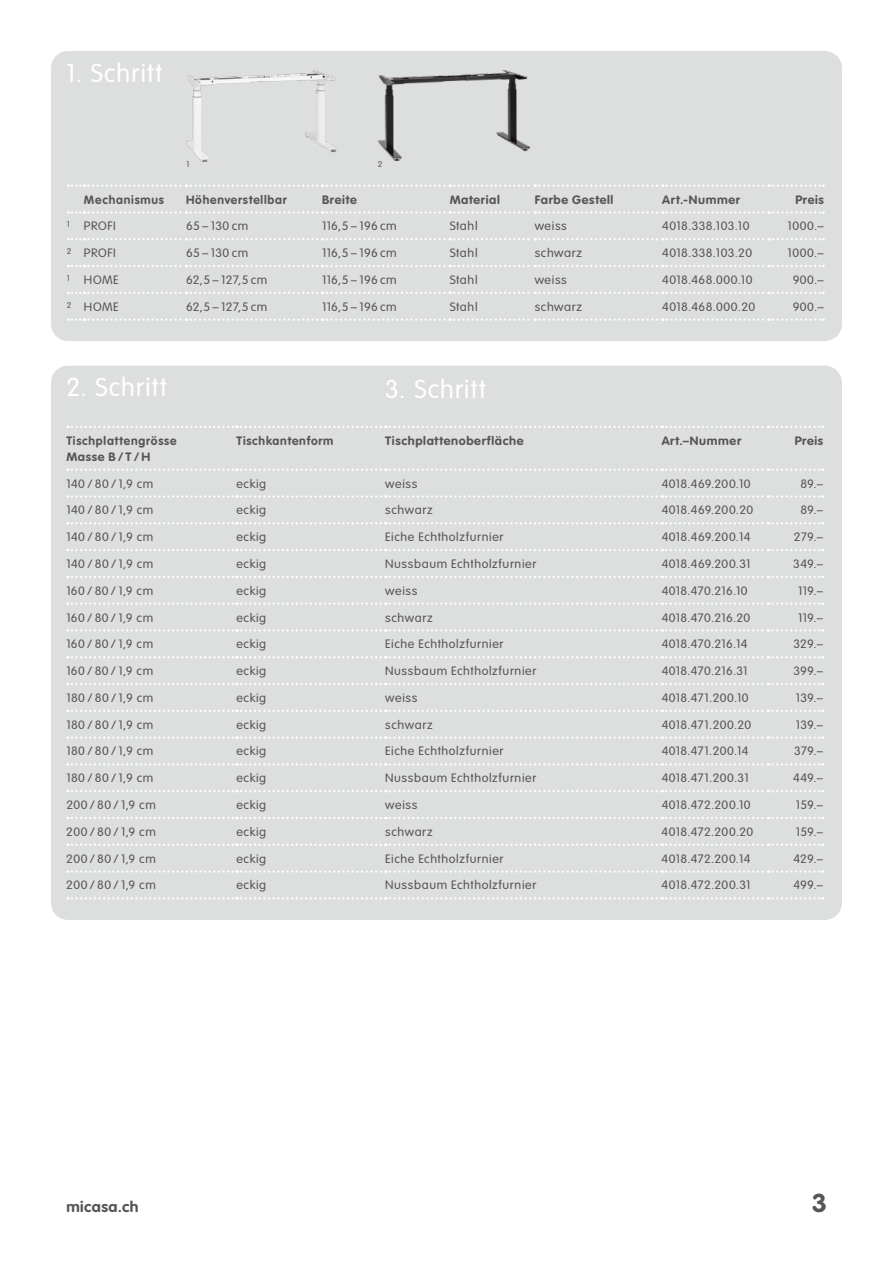
<style>
.page{position:relative;width:893px;height:1263px;background:#fff}
.page>*{position:absolute;margin:0;border:0;box-sizing:border-box;transform-origin:0 0}
.t1{font:300 25.5px "VAG Rounded";letter-spacing:.05em;color:#fff}
.t2{font:700 25.5px "VAG Rounded";color:#565655;scale:1.05 1}
.t3{font:700 15px "VAG Rounded";letter-spacing:.03em;color:#565655;scale:1.05 1}
.t4{font:300 12px "VAG Rounded";letter-spacing:.04em;color:#565655;scale:1.05 1}
.t5{font:300 12px "VAG Rounded";letter-spacing:.02em;color:#565655;scale:1.05 1}
.t6{font:700 12px "VAG Rounded";letter-spacing:.055em;color:#565655;scale:1.05 1}
.t7{font:700 12px/16.5px "VAG Rounded";letter-spacing:.055em;color:#565655}
.t8{font:300 12px "VAG Rounded";letter-spacing:.015em;color:#565655;scale:1.05 1}
.t9{font:300 12px "VAG Rounded";letter-spacing:.01em;color:#565655;scale:1.05 1}
.t10{font:300 8.25px "VAG Rounded";color:#565655;scale:1.05 1}
</style>
<div class="page">
<div style="left:51px;top:51px;width:791px;height:290px;background:#dddede;border-radius:17px"></div>
<svg style="left:68px;top:185px;width:756px;height:2px"></svg>
<svg style="left:68px;top:211px;width:756px;height:3px"></svg>
<svg style="left:68px;top:238px;width:756px;height:2px"></svg>
<svg style="left:68px;top:265px;width:756px;height:2px"></svg>
<svg style="left:68px;top:292px;width:756px;height:2px"></svg>
<svg style="left:68px;top:318px;width:756px;height:3px"></svg>
<div style="left:51px;top:366px;width:791px;height:554px;background:#dddede;border-radius:17px"></div>
<svg style="left:67px;top:426px;width:756px;height:2px"></svg>
<svg style="left:67px;top:469px;width:756px;height:2px"></svg>
<svg style="left:67px;top:495px;width:756px;height:3px"></svg>
<svg style="left:67px;top:522px;width:756px;height:2px"></svg>
<svg style="left:67px;top:549px;width:756px;height:2px"></svg>
<svg style="left:67px;top:576px;width:756px;height:2px"></svg>
<svg style="left:67px;top:602px;width:756px;height:3px"></svg>
<svg style="left:67px;top:629px;width:756px;height:2px"></svg>
<svg style="left:67px;top:656px;width:756px;height:2px"></svg>
<svg style="left:67px;top:683px;width:756px;height:2px"></svg>
<svg style="left:67px;top:710px;width:756px;height:2px"></svg>
<svg style="left:67px;top:736px;width:756px;height:3px"></svg>
<svg style="left:67px;top:763px;width:756px;height:2px"></svg>
<svg style="left:67px;top:790px;width:756px;height:2px"></svg>
<svg style="left:67px;top:817px;width:756px;height:2px"></svg>
<svg style="left:67px;top:844px;width:756px;height:2px"></svg>
<svg style="left:67px;top:870px;width:756px;height:3px"></svg>
<svg style="left:67px;top:897px;width:756px;height:2px"></svg>
<img style="left:378px;top:71px;width:151px;height:89px">
<img style="left:187px;top:71px;width:150px;height:90px">
<h1 class="t1" style="left:66px;top:59px;width:97px">1. Schritt</h1>
<p class="t10" style="left:186px;top:160px;width:4px">1</p>
<p class="t10" style="left:378px;top:160px;width:6px">2</p>
<p class="t7" style="left:84px;top:191px;width:82px">Mechanismus</p>
<p class="t7" style="left:186px;top:191px;width:102px">Höhenverstellbar</p>
<p class="t6" style="left:322px;top:192px;width:35px">Breite</p>
<p class="t6" style="left:450px;top:192px;width:49px">Material</p>
<p class="t6" style="left:535px;top:192px;width:76px">Farbe Gestell</p>
<p class="t6" style="left:662px;top:192px;width:76px">Art.-Nummer</p>
<p class="t6" style="left:795px;top:192px;width:29px">Preis</p>
<p class="t4" style="left:67px;top:219px;width:48px"><sup>1</sup> PROFI</p>
<p class="t4" style="left:186px;top:219px;width:61px">65 – 130 cm</p>
<p class="t4" style="left:322px;top:219px;width:73px">116,5 – 196 cm</p>
<p class="t4" style="left:450px;top:219px;width:28px">Stahl</p>
<p class="t4" style="left:535px;top:219px;width:32px">weiss</p>
<p class="t4" style="left:662px;top:219px;width:84px">4018.338.103.10</p>
<p class="t4" style="left:788px;top:219px;width:36px">1000.–</p>
<p class="t4" style="left:67px;top:246px;width:48px"><sup>2</sup> PROFI</p>
<p class="t4" style="left:186px;top:246px;width:61px">65 – 130 cm</p>
<p class="t4" style="left:322px;top:246px;width:73px">116,5 – 196 cm</p>
<p class="t4" style="left:450px;top:246px;width:28px">Stahl</p>
<p class="t4" style="left:535px;top:246px;width:47px">schwarz</p>
<p class="t4" style="left:662px;top:246px;width:87px">4018.338.103.20</p>
<p class="t4" style="left:788px;top:246px;width:36px">1000.–</p>
<p class="t4" style="left:67px;top:273px;width:51px"><sup>1</sup> HOME</p>
<p class="t4" style="left:186px;top:273px;width:79px">62,5 – 127,5 cm</p>
<p class="t4" style="left:322px;top:273px;width:73px">116,5 – 196 cm</p>
<p class="t4" style="left:450px;top:273px;width:28px">Stahl</p>
<p class="t4" style="left:535px;top:273px;width:32px">weiss</p>
<p class="t4" style="left:662px;top:273px;width:87px">4018.468.000.10</p>
<p class="t4" style="left:793px;top:273px;width:31px">900.–</p>
<p class="t4" style="left:67px;top:300px;width:51px"><sup>2</sup> HOME</p>
<p class="t4" style="left:186px;top:300px;width:79px">62,5 – 127,5 cm</p>
<p class="t4" style="left:322px;top:300px;width:73px">116,5 – 196 cm</p>
<p class="t4" style="left:450px;top:300px;width:28px">Stahl</p>
<p class="t4" style="left:535px;top:300px;width:47px">schwarz</p>
<p class="t4" style="left:662px;top:300px;width:90px">4018.468.000.20</p>
<p class="t4" style="left:793px;top:300px;width:31px">900.–</p>
<h1 class="t1" style="left:66px;top:373px;width:102px">2. Schritt</h1>
<h1 class="t1" style="left:385px;top:374px;width:102px">3. Schritt</h1>
<p class="t7" style="left:66px;top:432px;width:112px">Tischplattengrösse<br>Masse B/T/H</p>
<p class="t7" style="left:236px;top:432px;width:99px">Tischkantenform</p>
<p class="t6" style="left:385px;top:433px;width:133px">Tischplattenoberfläche</p>
<p class="t6" style="left:662px;top:433px;width:77px">Art.–Nummer</p>
<p class="t6" style="left:795px;top:433px;width:29px">Preis</p>
<p class="t4" style="left:66px;top:476px;width:84px">140 / 80 / 1,9 cm</p>
<p class="t4" style="left:236px;top:476px;width:30px">eckig</p>
<p class="t4" style="left:385px;top:476px;width:32px">weiss</p>
<p class="t4" style="left:662px;top:476px;width:86px">4018.469.200.10</p>
<p class="t4" style="left:800px;top:476px;width:23px">89.–</p>
<p class="t4" style="left:66px;top:503px;width:84px">140 / 80 / 1,9 cm</p>
<p class="t4" style="left:236px;top:503px;width:30px">eckig</p>
<p class="t4" style="left:385px;top:503px;width:47px">schwarz</p>
<p class="t5" style="left:662px;top:503px;width:89px">4018.469.200.20</p>
<p class="t4" style="left:800px;top:503px;width:23px">89.–</p>
<p class="t4" style="left:66px;top:530px;width:84px">140 / 80 / 1,9 cm</p>
<p class="t4" style="left:236px;top:530px;width:30px">eckig</p>
<p class="t4" style="left:385px;top:530px;width:114px">Eiche Echtholzfurnier</p>
<p class="t5" style="left:662px;top:530px;width:86px">4018.469.200.14</p>
<p class="t4" style="left:794px;top:530px;width:29px">279.–</p>
<p class="t4" style="left:66px;top:557px;width:84px">140 / 80 / 1,9 cm</p>
<p class="t4" style="left:236px;top:557px;width:30px">eckig</p>
<p class="t4" style="left:385px;top:557px;width:145px">Nussbaum Echtholzfurnier</p>
<p class="t5" style="left:662px;top:557px;width:86px">4018.469.200.31</p>
<p class="t4" style="left:793px;top:557px;width:30px">349.–</p>
<p class="t4" style="left:66px;top:584px;width:84px">160 / 80 / 1,9 cm</p>
<p class="t4" style="left:236px;top:584px;width:30px">eckig</p>
<p class="t4" style="left:385px;top:584px;width:32px">weiss</p>
<p class="t8" style="left:662px;top:584px;width:83px">4018.470.216.10</p>
<p class="t4" style="left:798px;top:584px;width:25px">119.–</p>
<p class="t4" style="left:66px;top:610px;width:84px">160 / 80 / 1,9 cm</p>
<p class="t4" style="left:236px;top:610px;width:30px">eckig</p>
<p class="t4" style="left:385px;top:610px;width:47px">schwarz</p>
<p class="t8" style="left:662px;top:610px;width:86px">4018.470.216.20</p>
<p class="t4" style="left:798px;top:610px;width:25px">119.–</p>
<p class="t4" style="left:66px;top:637px;width:84px">160 / 80 / 1,9 cm</p>
<p class="t4" style="left:236px;top:637px;width:30px">eckig</p>
<p class="t4" style="left:385px;top:637px;width:114px">Eiche Echtholzfurnier</p>
<p class="t8" style="left:662px;top:637px;width:83px">4018.470.216.14</p>
<p class="t4" style="left:793px;top:637px;width:30px">329.–</p>
<p class="t4" style="left:66px;top:664px;width:84px">160 / 80 / 1,9 cm</p>
<p class="t4" style="left:236px;top:664px;width:30px">eckig</p>
<p class="t4" style="left:385px;top:664px;width:145px">Nussbaum Echtholzfurnier</p>
<p class="t9" style="left:662px;top:664px;width:83px">4018.470.216.31</p>
<p class="t4" style="left:793px;top:664px;width:30px">399.–</p>
<p class="t4" style="left:66px;top:691px;width:84px">180 / 80 / 1,9 cm</p>
<p class="t4" style="left:236px;top:691px;width:30px">eckig</p>
<p class="t4" style="left:385px;top:691px;width:32px">weiss</p>
<p class="t4" style="left:662px;top:691px;width:84px">4018.471.200.10</p>
<p class="t4" style="left:796px;top:691px;width:28px">139.–</p>
<p class="t4" style="left:66px;top:718px;width:84px">180 / 80 / 1,9 cm</p>
<p class="t4" style="left:236px;top:718px;width:30px">eckig</p>
<p class="t4" style="left:385px;top:718px;width:47px">schwarz</p>
<p class="t5" style="left:662px;top:718px;width:87px">4018.471.200.20</p>
<p class="t4" style="left:796px;top:718px;width:28px">139.–</p>
<p class="t4" style="left:66px;top:744px;width:84px">180 / 80 / 1,9 cm</p>
<p class="t4" style="left:236px;top:744px;width:30px">eckig</p>
<p class="t4" style="left:385px;top:744px;width:114px">Eiche Echtholzfurnier</p>
<p class="t5" style="left:662px;top:744px;width:84px">4018.471.200.14</p>
<p class="t4" style="left:794px;top:744px;width:29px">379.–</p>
<p class="t4" style="left:66px;top:771px;width:84px">180 / 80 / 1,9 cm</p>
<p class="t4" style="left:236px;top:771px;width:30px">eckig</p>
<p class="t4" style="left:385px;top:771px;width:145px">Nussbaum Echtholzfurnier</p>
<p class="t5" style="left:662px;top:771px;width:84px">4018.471.200.31</p>
<p class="t4" style="left:793px;top:771px;width:30px">449.–</p>
<p class="t4" style="left:66px;top:798px;width:87px">200 / 80 / 1,9 cm</p>
<p class="t4" style="left:236px;top:798px;width:30px">eckig</p>
<p class="t4" style="left:385px;top:798px;width:32px">weiss</p>
<p class="t5" style="left:662px;top:798px;width:86px">4018.472.200.10</p>
<p class="t4" style="left:796px;top:798px;width:28px">159.–</p>
<p class="t4" style="left:66px;top:825px;width:87px">200 / 80 / 1,9 cm</p>
<p class="t4" style="left:236px;top:825px;width:30px">eckig</p>
<p class="t4" style="left:385px;top:825px;width:47px">schwarz</p>
<p class="t5" style="left:662px;top:825px;width:89px">4018.472.200.20</p>
<p class="t4" style="left:796px;top:825px;width:28px">159.–</p>
<p class="t4" style="left:66px;top:851px;width:87px">200 / 80 / 1,9 cm</p>
<p class="t4" style="left:236px;top:851px;width:30px">eckig</p>
<p class="t4" style="left:385px;top:851px;width:114px">Eiche Echtholzfurnier</p>
<p class="t5" style="left:662px;top:851px;width:86px">4018.472.200.14</p>
<p class="t4" style="left:793px;top:851px;width:30px">429.–</p>
<p class="t4" style="left:66px;top:878px;width:87px">200 / 80 / 1,9 cm</p>
<p class="t4" style="left:236px;top:878px;width:30px">eckig</p>
<p class="t4" style="left:385px;top:878px;width:145px">Nussbaum Echtholzfurnier</p>
<p class="t5" style="left:662px;top:878px;width:86px">4018.472.200.31</p>
<p class="t4" style="left:793px;top:878px;width:30px">499.–</p>
<p class="t3" style="left:66px;top:1198px;width:70px">micasa.ch</p>
<h1 class="t2" style="left:812px;top:1188px;width:16px">3</h1>
</div>
